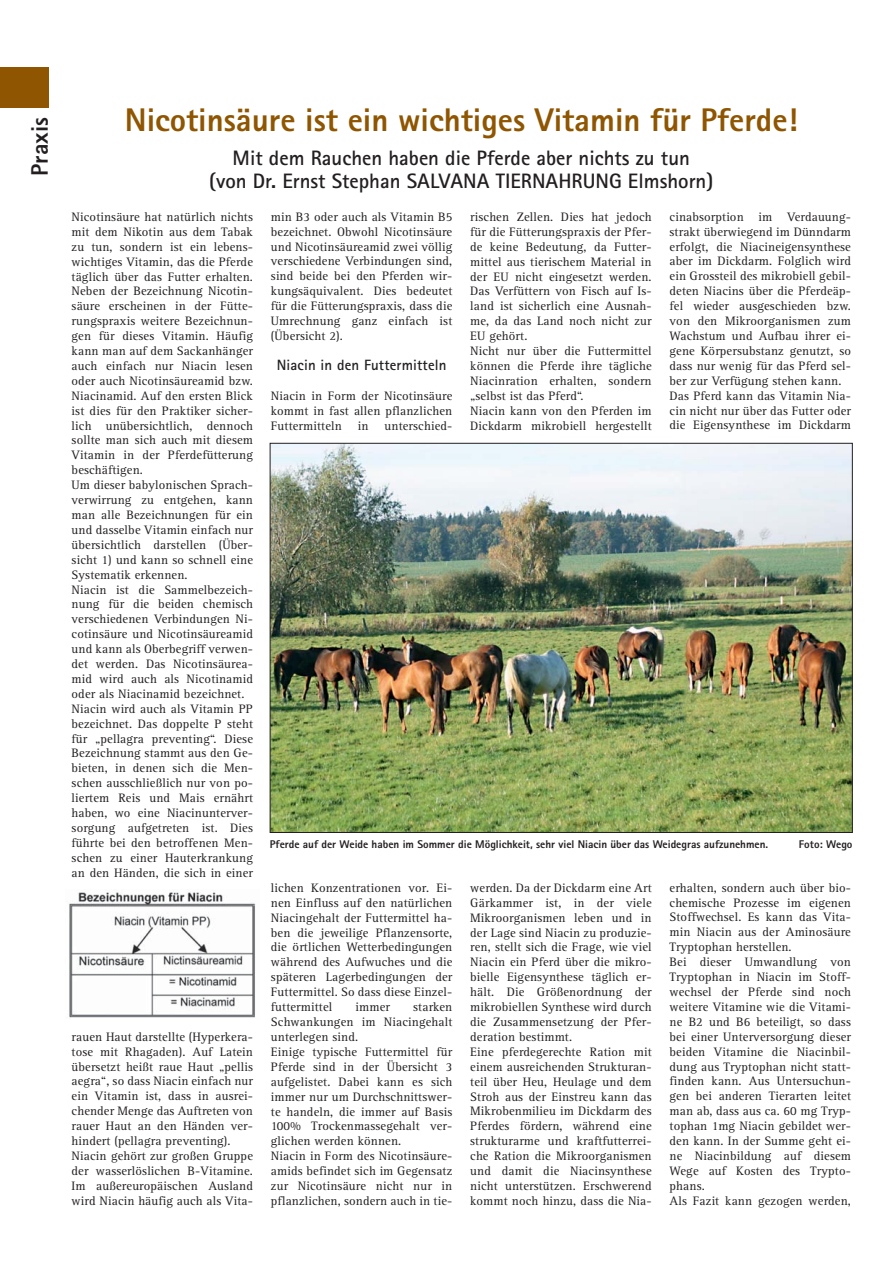
<style>
.page{position:relative;width:893px;height:1263px;background:#fff}
.page>*{position:absolute;margin:0;border:0;box-sizing:border-box;transform-origin:0 0}
.t1{font:800 32.85px "Rotis Sans Serif";color:#8f5500}
.t2{font:800 23.85px "Rotis Sans Serif";color:#231f20}
.t3{font:700 20.85px/22.4px "Rotis Sans Serif";color:#231f20;text-align:center}
.t4{font:700 14.85px "Rotis Sans Serif";letter-spacing:.01em;color:#231f20}
.t5{font:12.6px/14.9px "Rotis Serif";letter-spacing:.01em;color:#231f20}
.t6{font:800 11.25px "Rotis Sans Serif";color:#231f20}
</style>
<div class="page">
<div style="left:0;top:67px;width:49px;height:40px;background:#8f5500"></div>
<img style="left:272px;top:445px;width:578px;height:386px">
<img style="left:69px;top:892px;width:187px;height:126px">
<h2 class="t2" style="left:31px;top:176px;width:60px;rotate:-90deg">Praxis</h2>
<h1 class="t1" style="left:125px;top:109px;width:674px">Nicotinsäure ist ein wichtiges Vitamin für Pferde!</h1>
<h3 class="t3" style="left:209px;top:149px;width:505px">Mit dem Rauchen haben die Pferde aber nichts zu tun<br>(von Dr. Ernst Stephan SALVANA TIERNAHRUNG Elmshorn)</h3>
<p class="t5" style="left:72px;top:210px;width:183px">Nicotinsäure hat natürlich nichts mit dem Nikotin aus dem Tabak zu tun, sondern ist ein lebens&shy;wichtiges Vitamin, das die Pferde täglich über das Futter erhalten.<br>Neben der Bezeichnung Nicotin&shy;säure erscheinen in der Fütte&shy;rungspraxis weitere Bezeichnun&shy;gen für dieses Vitamin. Häufig kann man auf dem Sackanhänger auch einfach nur Niacin lesen oder auch Nicotinsäureamid bzw.<br>Niacinamid. Auf den ersten Blick ist dies für den Praktiker sicher&shy;lich unübersichtlich, dennoch sollte man sich auch mit diesem<br>Vitamin in der Pferdefütterung beschäftigen.<br>Um dieser babylonischen Sprach&shy;verwirrung zu entgehen, kann man alle Bezeichnungen für ein und dasselbe Vitamin einfach nur übersichtlich darstellen (Über&shy;sicht 1) und kann so schnell eine<br>Systematik erkennen.<br>Niacin ist die Sammelbezeich&shy;nung für die beiden chemisch verschiedenen Verbindungen Ni&shy;cotinsäure und Nicotinsäureamid und kann als Oberbegriff verwen&shy;det werden. Das Nicotinsäurea&shy;mid wird auch als Nicotinamid oder als Niacinamid bezeichnet.<br>Niacin wird auch als Vitamin PP bezeichnet. Das doppelte P steht für „pellagra preventing“. Diese<br>Bezeichnung stammt aus den Ge&shy;bieten, in denen sich die Men&shy;schen ausschließlich nur von po&shy;liertem Reis und Mais ernährt haben, wo eine Niacinunterver&shy;sorgung aufgetreten ist. Dies führte bei den betroffenen Men&shy;schen zu einer Hauterkrankung an den Händen, die sich in einer</p>
<p class="t5" style="left:271px;top:210px;width:183px;text-align:justify">min B3 oder auch als Vitamin B5 bezeichnet. Obwohl Nicotinsäure und Nicotinsäureamid zwei völlig verschiedene Verbindungen sind, sind beide bei den Pferden wir&shy;kungsäquivalent. Dies bedeutet für die Fütterungspraxis, dass die Umrechnung ganz einfach ist (Übersicht 2).</p>
<p class="t4" style="left:277px;top:360px;width:171px">Niacin in den Futtermitteln</p>
<p class="t5" style="left:271px;top:389px;width:183px;text-align:justify">Niacin in Form der Nicotinsäure kommt in fast allen pflanzlichen Futtermitteln</p>
<p class="t5" style="left:669px;top:210px;width:183px">cinabsorption im Verdauung&shy;strakt überwiegend im Dünndarm erfolgt, die Niacineigensynthese aber im Dickdarm. Folglich wird ein Grossteil des mikrobiell gebil&shy;deten Niacins über die Pferdeäp&shy;fel wieder ausgeschieden bzw. von den Mikroorganismen zum<br>Wachstum und Aufbau ihrer ei&shy;gene Körpersubstanz genutzt, so dass nur wenig für das Pferd sel&shy;ber zur Verfügung stehen kann.<br>Das Pferd kann das Vitamin Nia&shy;cin nicht nur über das Futter oder die Eigensynthese im Dickdarm</p>
<p class="t5" style="left:470px;top:210px;width:183px">rischen Zellen. Dies hat jedoch für die Fütterungspraxis der Pfer&shy;de keine Bedeutung, da Futter&shy;mittel aus tierischem Material in der EU nicht eingesetzt werden.<br>Das Verfüttern von Fisch auf Is&shy;land ist sicherlich eine Ausnah&shy;me, da das Land noch nicht zur<br>EU gehört.<br>Nicht nur über die Futtermittel können die Pferde ihre tägliche<br>Niacinration erhalten, sondern „selbst ist das Pferd“.<br>Niacin kann von den Pferden im<br>Dickdarm mikrobiell hergestellt</p>
<p class="t5" style="left:358px;top:419px;width:12px">in</p>
<p class="t5" style="left:384px;top:419px;width:69px">unterschied-</p>
<p class="t6" style="left:270px;top:840px;width:500px">Pferde auf der Weide haben im Sommer die Möglichkeit, sehr viel Niacin über das Weidegras aufzunehmen.</p>
<p class="t6" style="left:798px;top:840px;width:55px">Foto: Wego</p>
<p class="t5" style="left:72px;top:1030px;width:183px">rauen Haut darstellte (Hyperkera&shy;tose mit Rhagaden). Auf Latein übersetzt heißt raue Haut „pellis aegra“, so dass Niacin einfach nur ein Vitamin ist, dass in ausrei&shy;chender Menge das Auftreten von rauer Haut an den Händen ver&shy;hindert (pellagra preventing).<br>Niacin gehört zur großen Gruppe der wasserlöslichen B-Vitamine.<br>Im außereuropäischen Ausland wird Niacin häufig auch als Vita-</p>
<p class="t5" style="left:271px;top:881px;width:183px;text-align:justify">lichen Konzentrationen vor. Ei&shy;nen Einfluss auf den natürlichen Niacingehalt der Futtermittel ha&shy;ben die jeweilige Pflanzensorte, die örtlichen Wetterbedingungen während des Aufwuches und die späteren Lagerbedingungen der Futtermittel. So dass diese Einzel&shy;futtermittel</p>
<p class="t5" style="left:271px;top:1001px;width:183px;text-indent:142px">starken<br>Schwankungen im Niacingehalt unterlegen sind.<br>Einige typische Futtermittel für<br>Pferde sind in der Übersicht 3 aufgelistet. Dabei kann es sich immer nur um Durchschnittswer&shy;te handeln, die immer auf Basis<br>100% Trockenmassegehalt ver&shy;glichen werden können.<br>Niacin in Form des Nicotinsäure&shy;amids befindet sich im Gegensatz zur Nicotinsäure nicht nur in pflanzlichen, sondern auch in tie-</p>
<p class="t5" style="left:355px;top:1001px;width:36px">immer</p>
<p class="t5" style="left:470px;top:881px;width:183px">werden. Da der Dickdarm eine Art<br>Gärkammer ist, in der viele<br>Mikroorganismen leben und in der Lage sind Niacin zu produzie&shy;ren, stellt sich die Frage, wie viel<br>Niacin ein Pferd über die mikro&shy;bielle Eigensynthese täglich er&shy;hält. Die Größenordnung der mikrobiellen Synthese wird durch die Zusammensetzung der Pfer&shy;deration bestimmt.<br>Eine pferdegerechte Ration mit einem ausreichenden Strukturan&shy;teil über Heu, Heulage und dem<br>Stroh aus der Einstreu kann das<br>Mikrobenmilieu im Dickdarm des<br>Pferdes fördern, während eine strukturarme und kraftfutterrei&shy;che Ration die Mikroorganismen und damit die Niacinsynthese nicht unterstützen. Erschwerend kommt noch hinzu, dass die Nia-</p>
<p class="t5" style="left:669px;top:881px;width:183px">erhalten, sondern auch über bio&shy;chemische Prozesse im eigenen<br>Stoffwechsel. Es kann das Vita&shy;min Niacin aus der Aminosäure<br>Tryptophan herstellen.<br>Bei dieser Umwandlung von<br>Tryptophan in Niacin im Stoff&shy;wechsel der Pferde sind noch weitere Vitamine wie die Vitami&shy;ne B2 und B6 beteiligt, so dass bei einer Unterversorgung dieser beiden Vitamine die Niacinbil&shy;dung aus Tryptophan nicht statt&shy;finden kann. Aus Untersuchun&shy;gen bei anderen Tierarten leitet man ab, dass aus ca. 60 mg Tryp&shy;tophan 1mg Niacin gebildet wer&shy;den kann. In der Summe geht ei&shy;ne Niacinbildung auf diesem<br>Wege auf Kosten des Trypto&shy;phans.<br>Als Fazit kann gezogen werden,</p>
</div>
